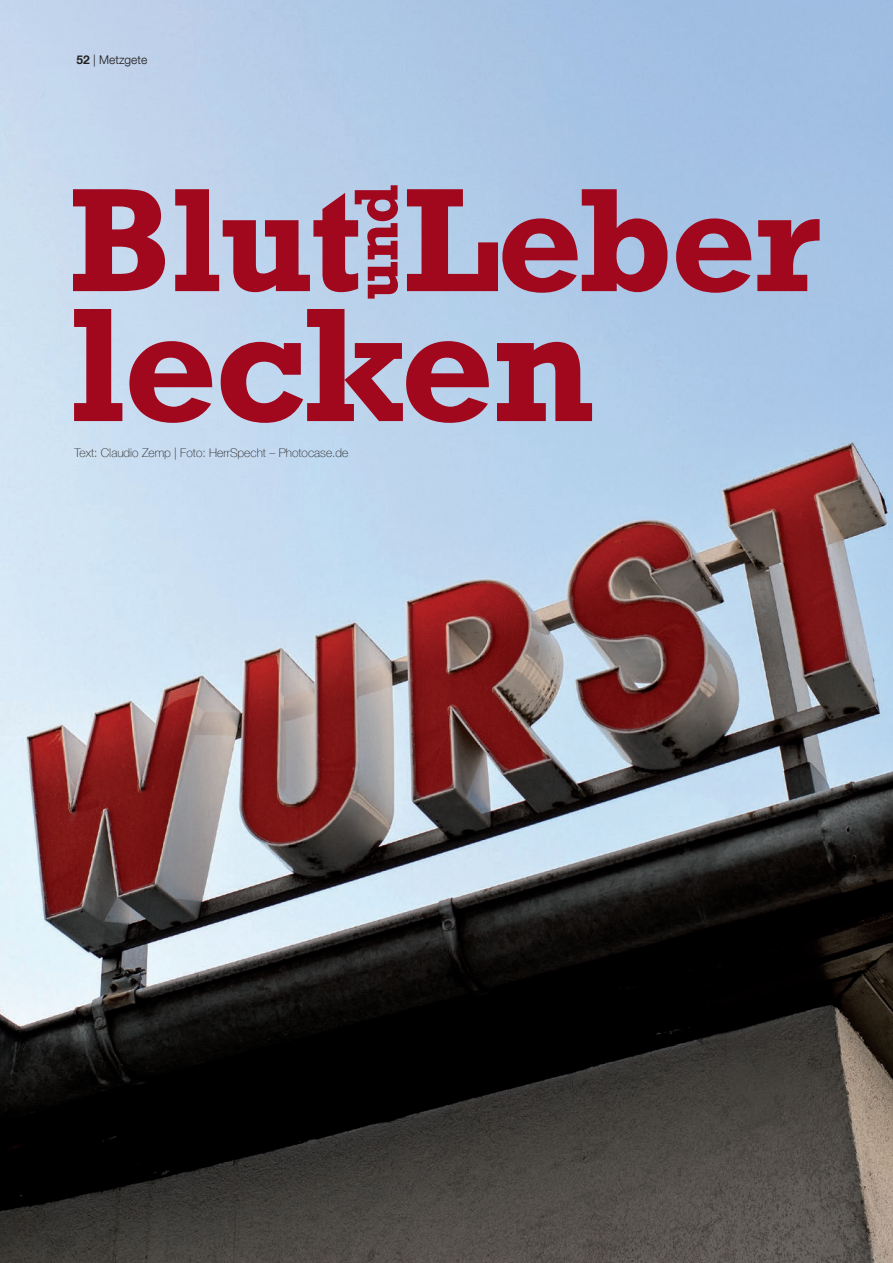
<style>
.page{position:relative;width:893px;height:1263px;background:#fff}
.page>*{position:absolute;margin:0;border:0;box-sizing:border-box;transform-origin:0 0}
._01_Titel{font:700 165px "Rockwell";letter-spacing:-.02em;color:#a1071d}
._01_Titel-2{font:700 150px "Rockwell";letter-spacing:-.02em;color:#a1071d}
._01_Titel-3{font:700 63px "Rockwell";color:#a1071d}
._01_Titel-4{font:100 12px "Helvetica Neue LT Com";color:#231f20}
.t1{font:300 12px "Helvetica Neue LT Com";color:#231f20}
.s1{font-weight:700}
</style>
<div class="page">
<img style="left:0;top:0;width:893px;height:1263px">
<p class="t1" style="left:77px;top:52px;width:72px"><span class="s1">52</span> | Metzgete</p>
<p class="_01_Titel-3" style="left:338px;top:300px;width:117px;rotate:-90deg">und</p>
<p class="_01_Titel" style="left:68px;top:266px;width:528px">lecken</p>
<p class="_01_Titel-4" style="left:74px;top:445px;width:276px">Text: Claudio Zemp | Foto: HerrSpecht – Photocase.de</p>
<p class="_01_Titel-2" style="left:68px;top:150px;width:754px">Blut Leber</p>
</div>
